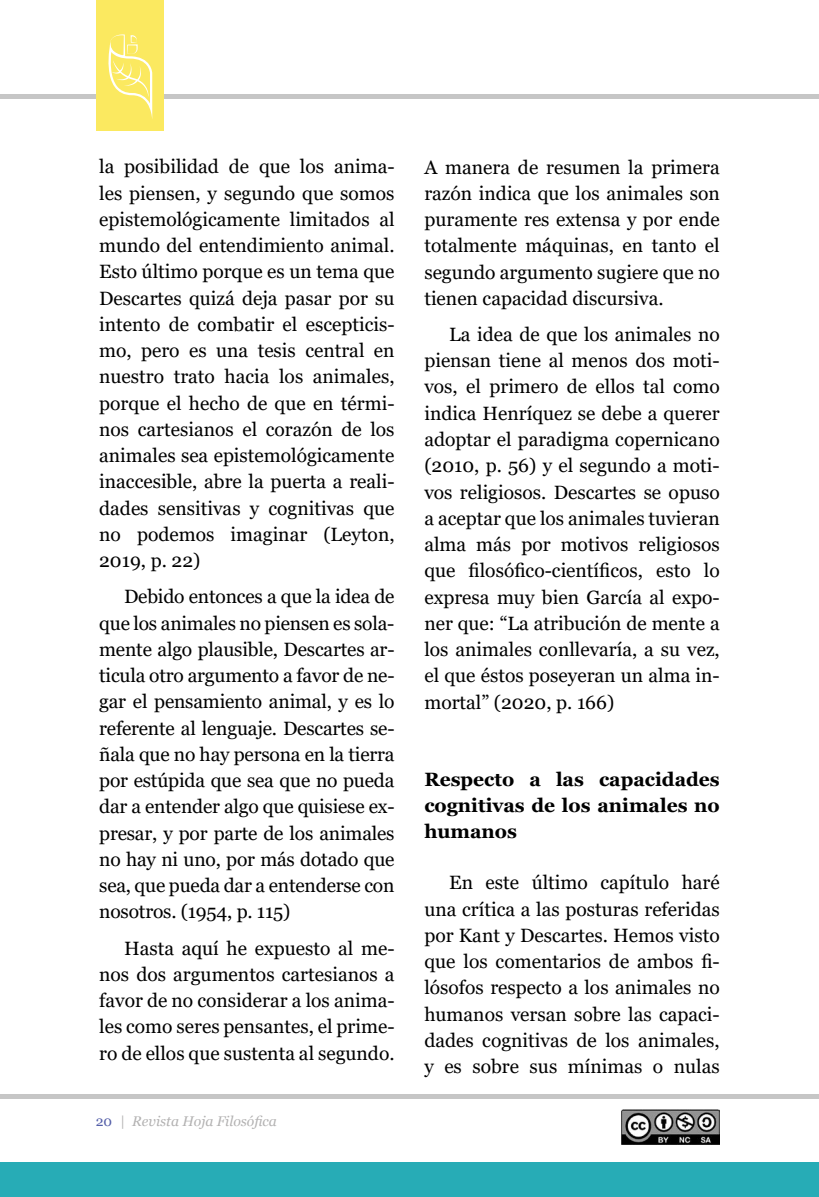
<style>
.page{position:relative;width:819px;height:1197px;background:#fff}
.page>*{position:absolute;margin:0;border:0;box-sizing:border-box;transform-origin:0 0}
.t1{font:19.25px/26.2px "Georgia";color:#000;text-align:justify}
.t2{font:700 19.25px/26.2px "Georgia";color:#000;text-align:justify}
.t3{font:italic 14px "Georgia";color:#b3b2b2}
.s1{font-style:normal;color:#5560a9}
.s2{font-style:normal}
</style>
<div class="page">
<img style="left:621px;top:1110px;width:99px;height:34px">
<div style="left:0;top:94px;width:819px;height:5px;background:#c6c6c6"></div>
<hr style="left:0;top:1094px;width:819px;height:4px;background:#c6c6c6">
<div style="left:97px;top:0;width:67px;height:131px;background:#fbe960"></div>
<svg style="left:108px;top:34px;width:44px;height:83px"></svg>
<div style="left:0;top:1163px;width:819px;height:34px;background:#27acb6"></div>
<p class="t1" style="left:99px;top:154px;width:297px">la posibilidad de que los anima&shy;les piensen, y segundo que somos epistemológicamente limitados al mundo del entendimiento animal.<br>Esto último porque es un tema que Descartes quizá deja pasar por su intento de combatir el escepticis&shy;mo, pero es una tesis central en nuestro trato hacia los animales, porque el hecho de que en térmi&shy;nos cartesianos el corazón de los animales sea epistemológicamente inaccesible, abre la puerta a reali&shy;dades sensitivas y cognitivas que no podemos imaginar (Leyton, 2019, p. 22)</p>
<p class="t1" style="left:99px;top:584px;width:297px;text-indent:25px">Debido entonces a que la idea de que los animales no piensen es sola&shy;mente algo plausible, Descartes ar&shy;ticula otro argumento a favor de ne&shy;gar el pensamiento animal, y es lo referente al lenguaje. Descartes se&shy;ñala que no hay persona en la tierra por estúpida que sea que no pueda dar a entender algo que quisiese ex&shy;presar, y por parte de los animales no hay ni uno, por más dotado que sea, que pueda dar a entenderse con nosotros. (1954, p. 115)</p>
<p class="t1" style="left:99px;top:935px;width:297px;text-indent:25px">Hasta aquí he expuesto al me&shy;nos dos argumentos cartesianos a favor de no considerar a los anima&shy;les como seres pensantes, el prime&shy;ro de ellos que sustenta al segundo.</p>
<p class="t3" style="left:96px;top:1113px;width:183px"><span class="s1">20</span> <span class="s2">|</span> Revista Hoja Filosófica</p>
<p class="t1" style="left:424px;top:154px;width:297px">A manera de resumen la primera razón indica que los animales son puramente res extensa y por ende totalmente máquinas, en tanto el segundo argumento sugiere que no tienen capacidad discursiva.</p>
<p class="t1" style="left:424px;top:322px;width:297px;text-indent:25px">La idea de que los animales no piensan tiene al menos dos moti&shy;vos, el primero de ellos tal como indica Henríquez se debe a querer adoptar el paradigma copernicano (2010, p. 56) y el segundo a moti&shy;vos religiosos. Descartes se opuso a aceptar que los animales tuvieran alma más por motivos religiosos que filosófico-científicos, esto lo expresa muy bien García al expo&shy;ner que: “La atribución de mente a los animales conllevaría, a su vez, el que éstos poseyeran un alma in&shy;mortal” (2020, p. 166)</p>
<p class="t2" style="left:424px;top:766px;width:297px">Respecto a las capacidades cognitivas de los animales no humanos</p>
<p class="t1" style="left:424px;top:870px;width:297px;text-indent:25px">En este último capítulo haré una crítica a las posturas referidas por Kant y Descartes. Hemos visto que los comentarios de ambos fi&shy;lósofos respecto a los animales no humanos versan sobre las capaci&shy;dades cognitivas de los animales, y es sobre sus mínimas o nulas</p>
</div>
